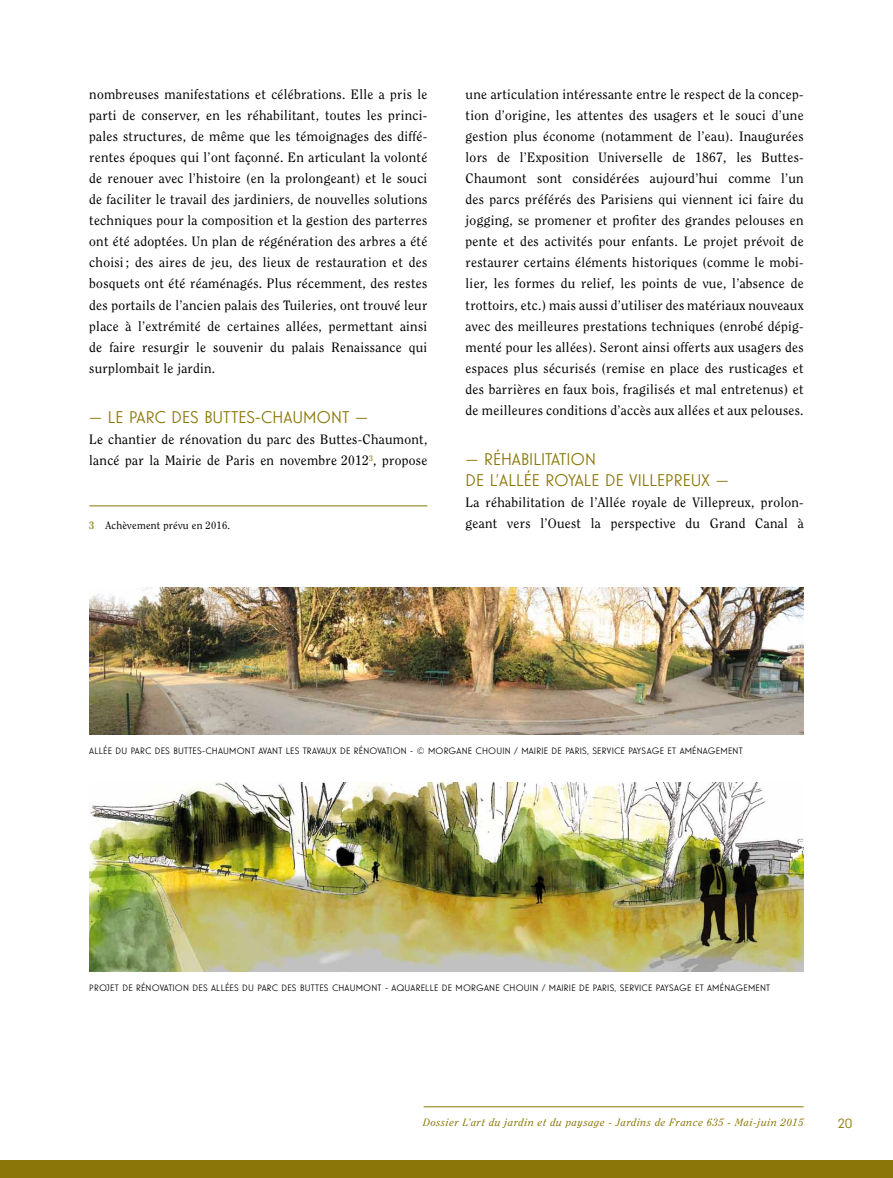
<style>
.page{position:relative;width:893px;height:1178px;background:#fff}
.page>*{position:absolute;margin:0;border:0;box-sizing:border-box;transform-origin:0 0}
.t1{font:16.5px/21px "Guildford Pro";color:#8a7707}
.t2{font:13.5px/21px "Clearface Std";letter-spacing:.02em;color:#000;text-align:justify}
.t3{font:13.5px "Guildford Pro";color:#8a7707}
.t4{font:italic 10.5px "Clearface Std";letter-spacing:.06em;color:#8a7707}
.t5{font:10.5px "Clearface Std";letter-spacing:.02em;color:#000}
.t6{font:9px "Guildford Pro";letter-spacing:.02em;color:#000}
.s1{font-weight:700;color:#8a7707}
</style>
<div class="page">
<div style="left:0;top:1160px;width:893px;height:18px;background:#8a7707"></div>
<hr style="left:424px;top:1106px;width:380px;height:1px;background:#8a7707">
<hr style="left:89px;top:505px;width:338px;height:1px;background:#8a7707">
<img style="left:89px;top:587px;width:715px;height:147px">
<img style="left:89px;top:782px;width:715px;height:189px">
<p class="t2" style="left:89px;top:84px;width:340px">nombreuses manifestations et célébrations. Elle a pris le parti de conserver, en les réhabilitant, toutes les princi&shy;pales structures, de même que les témoignages des diffé&shy;rentes époques qui l’ont façonné. En articulant la volonté de renouer avec l’histoire (en la prolongeant) et le souci de faciliter le travail des jardiniers, de nouvelles solutions techniques pour la composition et la gestion des parterres ont été adoptées. Un plan de régénération des arbres a été choisi ; des aires de jeu, des lieux de restauration et des bosquets ont été réaménagés. Plus récemment, des restes des portails de l’ancien palais des Tuileries, ont trouvé leur place à l’extrémité de certaines allées, permettant ainsi de faire resurgir le souvenir du palais Renaissance qui surplombait le jardin.</p>
<p class="t1" style="left:89px;top:407px;width:280px">— LE PARC DES BUTTES-CHAUMONT —</p>
<p class="t2" style="left:89px;top:429px;width:340px">Le chantier de rénovation du parc des Buttes-Chaumont, lancé par la Mairie de Paris en novembre 2012<sup>3</sup>, propose</p>
<p class="t5" style="left:89px;top:519px;width:142px"><span class="s1">3</span> Achèvement prévu en 2016.</p>
<p class="t2" style="left:466px;top:84px;width:340px">une articulation intéressante entre le respect de la concep&shy;tion d’origine, les attentes des usagers et le souci d’une gestion plus économe (notamment de l’eau). Inaugurées lors de l’Exposition Universelle de 1867, les Buttes-Chaumont sont considérées aujourd’hui comme l’un des parcs préférés des Parisiens qui viennent ici faire du jogging, se promener et profiter des grandes pelouses en pente et des activités pour enfants. Le projet prévoit de restaurer certains éléments historiques (comme le mobi&shy;lier, les formes du relief, les points de vue, l’absence de trottoirs, etc.) mais aussi d’utiliser des matériaux nouveaux avec des meilleures prestations techniques (enrobé dépig&shy;menté pour les allées). Seront ainsi offerts aux usagers des espaces plus sécurisés (remise en place des rusticages et des barrières en faux bois, fragilisés et mal entretenus) et de meilleures conditions d’accès aux allées et aux pelouses.</p>
<p class="t1" style="left:466px;top:449px;width:265px">— RÉHABILITATION<br>DE L’ALLÉE ROYALE DE VILLEPREUX —</p>
<p class="t2" style="left:466px;top:492px;width:340px">La réhabilitation de l’Allée royale de Villepreux, prolon&shy;geant vers l’Ouest la perspective du Grand Canal à</p>
<p class="t6" style="left:89px;top:745px;width:655px">ALLÉE DU PARC DES BUTTES-CHAUMONT AVANT LES TRAVAUX DE RÉNOVATION - © M ORGANE CHOUIN / MAIRIE DE PARIS, SERVICE PAYSAGE ET AMÉNAGEMENT</p>
<p class="t6" style="left:89px;top:981px;width:682px">PROJET DE RÉNOVATION DES ALLÉES DU PARC DES BUTTES CHAUMONT - AQUARELLE DE M ORGANE CHOUIN / MAIRIE DE PARIS, SERVICE PAYSAGE ET AMÉNAGEMENT</p>
<p class="t4" style="left:423px;top:1116px;width:382px">Dossier L’art du jardin et du paysage - Jardins de France 635 - Mai-juin 2015</p>
<p class="t3" style="left:838px;top:1114px;width:16px">20</p>
</div>
